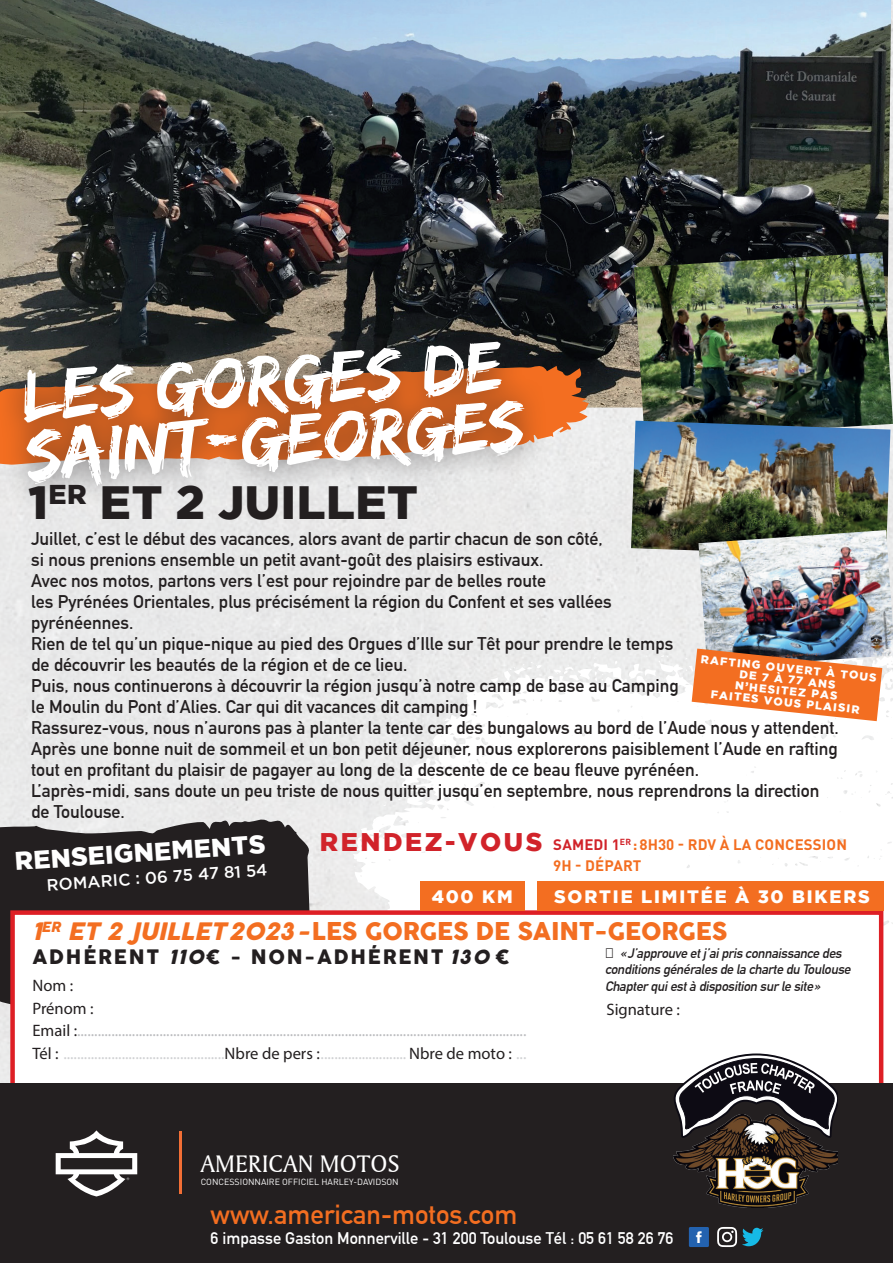
<style>
.page{position:relative;width:893px;height:1263px;background:#fff}
.page>*{position:absolute;margin:0;border:0;box-sizing:border-box;transform-origin:0 0}
.t1{font:75px/60.2px "Edo SZ";color:#fff}
.t2{font:900 46.65px "Gotham";letter-spacing:.015em;color:#231f20}
.t3{font:700 27px "DIN Alternate";color:#f36e21}
.t4{font:900 25.5px "Gotham";color:#fff}
.t5{font:900 25.5px "Gotham";letter-spacing:.105em;color:#d1232a}
.t6{font:25.2px "Amerigo BT Roman A";color:#fff}
.t7{font:24px "Cocogoose";letter-spacing:-.01em;color:#f36e21}
.t8{font:19.5px "Cocogoose";letter-spacing:.09em;color:#231f20}
.t9{font:700 18px/21px "DIN Alternate";color:#231f20}
.t10{font:900 18px "Gotham";letter-spacing:.105em;color:#fff}
.t11{font:16.5px/22.5px "Myriad Pro";color:#bcbdc0}
.t12{font:700 16.5px "DIN Alternate";color:#fff}
.t13{font:500 16.5px "Gotham";color:#fff}
.t14{font:16.5px "Myriad Pro";color:#231f20}
.t15{font:700 15px/21px "DIN Pro";letter-spacing:.01em;color:#f36e21}
.t16{font:14.85px "Facebook Letter Faces";color:#fff}
.t17{font:italic 700 13.5px/16.2px "DIN Alternate";color:#231f20}
.t18{font:900 11.25px/11.2px "Gotham";color:#fff;text-align:center}
.t19{font:8.85px "DIN Pro";color:#fff}
.s1{color:#d1232a}
.s2{font-family:"Cocogoose Pro";font-style:italic}
.s3{color:#231f20}
.s4{color:#d1d2d4}
</style>
<div class="page">
<svg style="left:353px;top:654px;width:540px;height:429px"></svg>
<svg style="left:615px;top:661px;width:3px;height:4px"></svg>
<svg style="left:354px;top:855px;width:4px;height:4px"></svg>
<svg style="left:372px;top:818px;width:5px;height:8px"></svg>
<svg style="left:487px;top:658px;width:116px;height:30px"></svg>
<svg style="left:629px;top:655px;width:46px;height:24px"></svg>
<svg style="left:406px;top:794px;width:20px;height:12px"></svg>
<svg style="left:0;top:815px;width:314px;height:196px;background:#403c3d"></svg>
<div style="left:10px;top:910px;width:873px;height:179px;background:#fff;border:4px solid #de1f25"></div>
<div style="left:420px;top:881px;width:104px;height:29px;background:#f36e21"></div>
<img style="left:0;top:0;width:891px;height:407px">
<div style="left:0;top:1083px;width:893px;height:180px;background:#231f20"></div>
<img style="left:673px;top:1138px;width:165px;height:69px">
<svg style="left:674px;top:1053px;width:164px;height:85px"></svg>
<div style="left:689px;top:1227px;width:20px;height:20px;background:#2362af;border-radius:2px"></div>
<hr style="left:179px;top:1131px;width:3px;height:63px;background:#f26e35">
<svg style="left:717px;top:1227px;width:46px;height:20px"></svg>
<svg style="left:56px;top:1130px;width:81px;height:66px"></svg>
<div style="left:537px;top:881px;width:346px;height:29px;background:#f36e21"></div>
<img style="left:634px;top:252px;width:259px;height:187px">
<svg style="left:548px;top:365px;width:41px;height:100px;background:#d29572"></svg>
<div style="left:0;top:315px;width:548px;height:195px;background:#231f20;opacity:.6"></div>
<img style="left:631px;top:421px;width:259px;height:136px">
<img style="left:698px;top:530px;width:195px;height:138px">
<svg style="left:683px;top:648px;width:199px;height:75px"></svg>
<h1 class="t1" style="left:21px;top:361px;width:501px;rotate:-3deg">LES GORGES DE<br>SAINT-GEORGES</h1>
<h2 class="t2" style="left:29px;top:476px;width:391px">1<sup>ER</sup> ET 2 JUILLET</h2>
<p class="t9" style="left:31px;top:527px;width:809px">Juillet, c’est le début des vacances, alors avant de partir chacun de son côté,<br>si nous prenions ensemble un petit avant-goût des plaisirs estivaux.<br>Avec nos motos, partons vers l’est pour rejoindre par de belles route<br>les Pyrénées Orientales, plus précisément la région du Confent et ses vallées<br>pyrénéennes.<br>Rien de tel qu’un pique-nique au pied des Orgues d’Ille sur Têt pour prendre le temps<br>de découvrir les beautés de la région et de ce lieu.<br>Puis, nous continuerons à découvrir la région jusqu’à notre camp de base au Camping<br>le Moulin du Pont d’Alies. Car qui dit vacances dit camping !<br>Rassurez-vous, nous n’aurons pas à planter la tente car des bungalows au bord de l’Aude nous y attendent.<br>Après une bonne nuit de sommeil et un bon petit déjeuner, nous explorerons paisiblement l’Aude en rafting tout en profitant du plaisir de pagayer au long de la descente de ce beau fleuve pyrénéen.<br>L’après-midi, sans doute un peu triste de nous quitter jusqu’en septembre, nous reprendrons la direction de Toulouse.</p>
<h3 class="t5" style="left:320px;top:828px;width:224px">RENDEZ-VOUS</h3>
<p class="t18" style="left:701px;top:653px;width:178px;rotate:6deg">RAFTING OUVERT À TOUS<br>DE 7 À 77 ANS<br>N’HESITEZ PAS<br>FAITES VOUS PLAISIR</p>
<h3 class="t4" style="left:14px;top:846px;width:253px;rotate:-4deg">RENSEIGNEMENTS</h3>
<p class="t15" style="left:553px;top:833px;width:295px"><span class="s1">SAMEDI 1</span><sup>ER</sup> :8H30 - RDV À LA CONCESSION<br>9H - DÉPART</p>
<p class="t13" style="left:46px;top:875px;width:223px;rotate:-4deg">ROMARIC : 06 75 47 81 54</p>
<p class="t10" style="left:554px;top:886px;width:317px">SORTIE LIMITÉE À 30 BIKERS</p>
<p class="t10" style="left:432px;top:886px;width:82px">400 KM</p>
<h3 class="t7" style="left:32px;top:915px;width:697px"><span class="s2">1</span><sup>ER</sup> <span class="s2">ET 2 JUILLET2023-</span>LES GORGES DE SAINT-GEORGES</h3>
<p class="t8" style="left:32px;top:943px;width:479px">ADHÉRENT <span class="s2">110</span>€ - NON-ADHÉRENT <span class="s2">130</span> €</p>
<p class="t11" style="left:32px;top:974px;width:495px"><span class="s3">Nom :<br>Prénom :<br>Email :</span>...................................................................................................................................<br><span class="s3">Tél :</span> <span class="s4">...............................................</span><span class="s3">Nbre de pers :</span><span class="s4">.........................</span> <span class="s3">Nbre de moto :</span> <span class="s4">...</span></p>
<p class="t17" style="left:605px;top:944px;width:250px;text-indent:15px">«J’approuveetj ’aiprisconnaissancedes conditionsgénéralesdelachartedu Toulouse<br>Chapterquiestàdisposition surlesite»</p>
<p class="t14" style="left:606px;top:999px;width:75px">Signature :</p>
<h3 class="t6" style="left:201px;top:1148px;width:200px">AMERICAN MOTOS</h3>
<p class="t19" style="left:201px;top:1175px;width:200px">CONCESSIONNAIRE OFFICIEL HARLEY-DAVIDSON</p>
<h3 class="t3" style="left:211px;top:1194px;width:308px">www.american-motos.com</h3>
<p class="t12" style="left:211px;top:1225px;width:464px">6 impasse Gaston Monnerville - 31 200 Toulouse Tél : 05 61 58 26 76</p>
<p class="t16" style="left:696px;top:1228px;width:8px">f</p>
</div>
